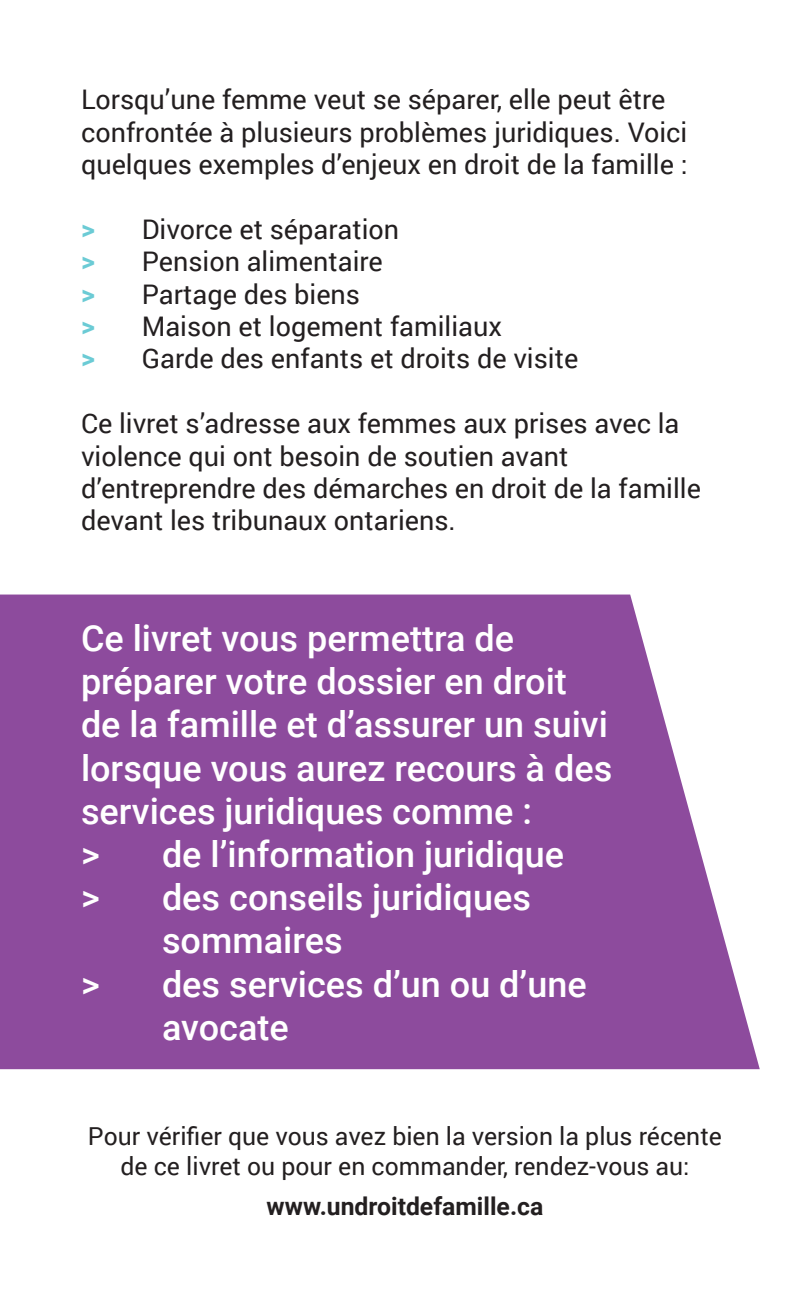
<style>
.page{position:relative;width:810px;height:1296px;background:#fff}
.page>*{position:absolute;margin:0;border:0;box-sizing:border-box;transform-origin:0 0}
.t1{font:500 36px "Roboto";color:#fff}
.t2{font:27px/32.4px "Roboto";color:#231f20}
.t3{font:24.75px/29.7px "Roboto";color:#231f20;text-align:center}
.t4{font:700 24.75px "Roboto";color:#231f20}
.s1{font-weight:700;color:#6bcbd5}
</style>
<div class="page">
<svg style="left:0;top:595px;width:760px;height:474px;background:#9659a4"></svg>
<p class="t2" style="left:81px;top:82px;width:608px">Lorsqu’une femme veut se séparer, elle peut être confrontée à plusieurs problèmes juridiques. Voici quelques exemples d’enjeux en droit de la famille :</p>
<p class="t2" style="left:81px;top:212px;width:499px"><span class="s1">&gt;</span> Divorce et séparation<br><span class="s1">&gt;</span> Pension alimentaire<br><span class="s1">&gt;</span> Partage des biens<br><span class="s1">&gt;</span> Maison et logement familiaux<br><span class="s1">&gt;</span> Garde des enfants et droits de visite</p>
<p class="t2" style="left:81px;top:406px;width:621px">Ce livret s’adresse aux femmes aux prises avec la violence qui ont besoin de soutien avant d’entreprendre des démarches en droit de la famille devant les tribunaux ontariens.</p>
<h1 class="t1" style="left:81px;top:613px;width:435px">Ce livret vous permettra de</h1>
<h1 class="t1" style="left:81px;top:656px;width:487px">préparer votre dossier en droit</h1>
<h1 class="t1" style="left:81px;top:699px;width:528px">de la famille et d’assurer un suivi</h1>
<h1 class="t1" style="left:81px;top:743px;width:533px">lorsque vous aurez recours à des</h1>
<h1 class="t1" style="left:81px;top:786px;width:453px">services juridiques comme :</h1>
<h1 class="t1" style="left:81px;top:829px;width:485px">&gt; de l’information juridique</h1>
<h1 class="t1" style="left:81px;top:872px;width:452px">&gt; des conseils juridiques</h1>
<h1 class="t1" style="left:162px;top:915px;width:182px">sommaires</h1>
<h1 class="t1" style="left:81px;top:959px;width:507px">&gt; des services d’un ou d’une</h1>
<h1 class="t1" style="left:162px;top:1002px;width:128px">avocate</h1>
<p class="t3" style="left:88px;top:1120px;width:636px">Pour vérifier que vous avez bien la version la plus récente de ce livret ou pour en commander, rendez-vous au:</p>
<p class="t4" style="left:267px;top:1189px;width:278px">www.undroitdefamille.ca</p>
</div>
